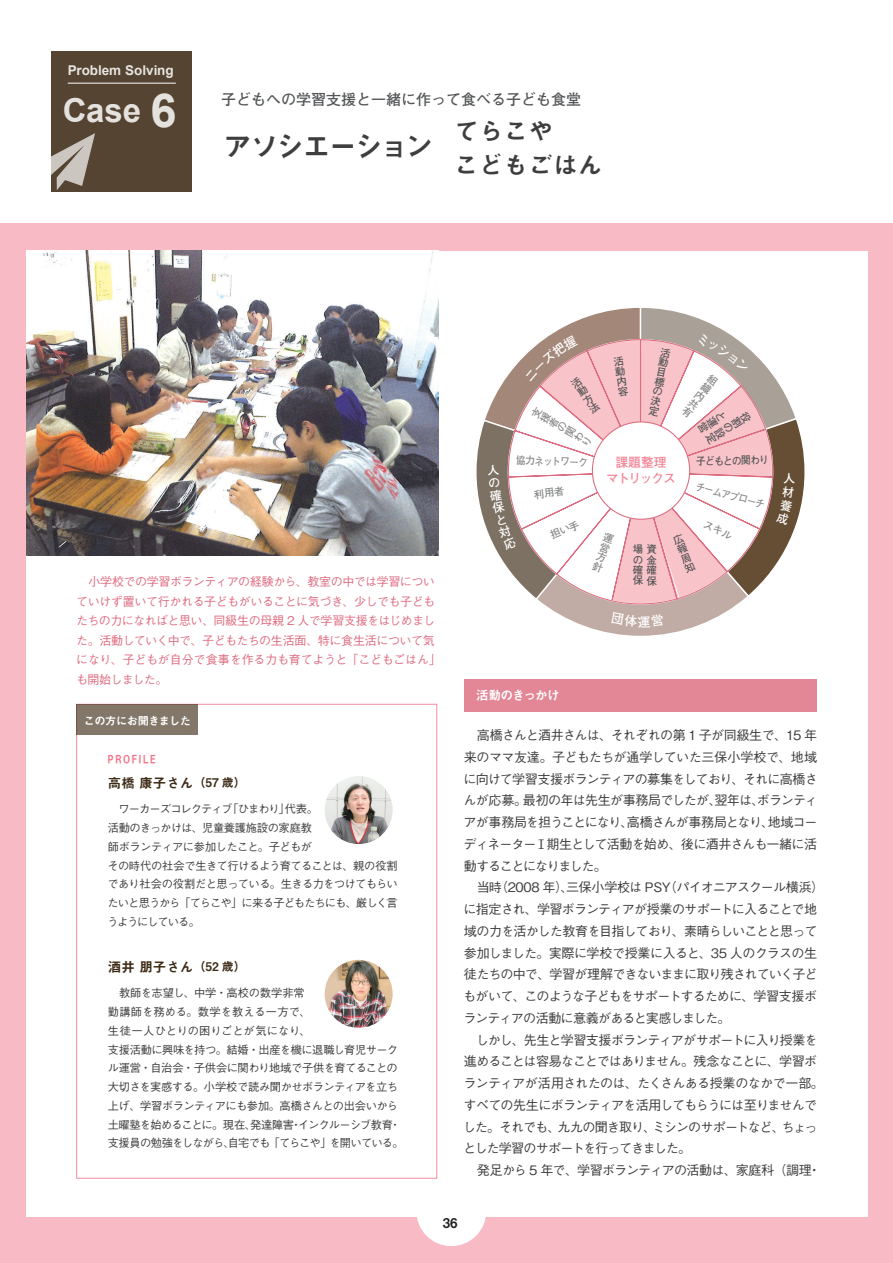
<style>
.page{position:relative;width:893px;height:1263px;background:#fff}
.page>*{position:absolute;margin:0;border:0;box-sizing:border-box;transform-origin:0 0}
.t1{font:700 33px "Arial";color:#fff}
.t2{font:28.5px "Midashi Go Pro MB31";letter-spacing:-.085em;color:#3e3e3f}
.t3{font:24px/33.3px "Midashi Go Pro MB31";color:#3e3e3f}
.t4{font:700 15px "Futo Go B101 Pro";color:#545557}
.t5{font:13.5px "Midashi Go Pro MB31";color:#3d2b15}
.t6{font:700 13.5px "Arial";letter-spacing:-.005em;color:#fff}
.t7{font:13.5px "Midashi Go Pro MB31";color:#231f20}
.t8{font:500 13.05px/21.8px "Gothic BBB Pro";letter-spacing:-.065em;color:#3e3e3f}
.t9{font:700 12.75px/16.5px "Futo Go B101 Pro";letter-spacing:-.085em;color:#f38394;text-align:center}
.t10{font:12.75px "Midashi Go Pro MB31";letter-spacing:-.075em;color:#fff}
.t11{font:500 12px/19.5px "Gothic BBB Pro";letter-spacing:-.035em;color:#de6c80}
.t12{font:500 11.25px/18.8px "Gothic BBB Pro";letter-spacing:-.045em;color:#3e3e3f}
.t13{font:500 11.25px/18.8px "Gothic BBB Pro";letter-spacing:-.065em;color:#3e3e3f}
.t14{font:11.25px "Midashi Go Pro MB31";letter-spacing:-.05em;color:#fff}
.t15{font:700 10.5px/10.2px "Futo Go B101 Pro";color:#545557;text-align:justify}
.t16{font:700 10.5px "Futo Go B101 Pro";color:#545557;scale:.89 1}
.t17{font:700 10.5px "Futo Go B101 Pro";color:#545557;scale:.93 1}
.t18{font:700 10.5px "Futo Go B101 Pro";color:#545557;scale:.92 1}
.t19{font:10.5px "HGP Soei Kakugothic UB";letter-spacing:.15em;color:#f2758b}
.t20{font:700 10.05px/9.8px "Futo Go B101 Pro";color:#545557;text-align:justify;scale:1.04 1}
.s1{font-size:46.95px}
.s2{font-size:12px}
</style>
<div class="page">
<div style="left:0;top:223px;width:893px;height:1040px;background:#f8bac5"></div>
<div style="left:51px;top:51px;width:140px;height:140px;background:#544431"></div>
<div style="left:26px;top:251px;width:841px;height:965px;background:#fff"></div>
<div style="left:416px;top:1176px;width:70px;height:70px;background:#fff;border-radius:50%"></div>
<img style="left:26px;top:251px;width:413px;height:305px">
<img style="left:325px;top:960px;width:68px;height:68px;border-radius:34px">
<img style="left:325px;top:776px;width:68px;height:68px;border-radius:34px">
<div style="left:76px;top:704px;width:122px;height:31px;background:#827769"></div>
<div style="left:464px;top:679px;width:353px;height:33px;background:#e38696"></div>
<hr style="left:68px;top:83px;width:108px;height:1px;background:#fff">
<svg style="left:51px;top:133px;width:44px;height:57px"></svg>
<svg style="left:476px;top:307px;width:329px;height:329px"></svg>
<p class="t6" style="left:67px;top:61px;width:108px">Problem Solving</p>
<h1 class="t1" style="left:62px;top:87px;width:116px">Case <span class="s1">6</span></h1>
<p class="t4" style="left:221px;top:87px;width:362px">子どもへの学習支援と一緒に作って食べる子ども食堂</p>
<h2 class="t2" style="left:224px;top:124px;width:212px">アソシエーション</h2>
<h3 class="t3" style="left:454px;top:112px;width:150px">てらこや<br>こどもごはん</h3>
<p class="t15" style="left:661px;top:346px;width:7px;rotate:11deg">活動目標の決定</p>
<p class="t15" style="left:613px;top:356px;width:7px;rotate:-8deg">活動内容</p>
<p class="t15" style="left:712px;top:372px;width:7px;rotate:38deg">組織内共有</p>
<p class="t15" style="left:569px;top:380px;width:7px;rotate:-35deg">活動方法</p>
<p class="t20" style="left:529px;top:414px;width:6px;rotate:-60deg">支援者の関わり</p>
<p class="t15" style="left:748px;top:409px;width:7px;rotate:58deg">役割の設定</p>
<p class="t16" style="left:698px;top:478px;width:81px;rotate:15deg">チームアプローチ</p>
<p class="t17" style="left:516px;top:451px;width:79px;rotate:2deg">協力ネットワーク</p>
<p class="t18" style="left:696px;top:453px;width:80px;rotate:-1deg">子どもとの関わり</p>
<p class="t9" style="left:606px;top:452px;width:71px">課題整理<br>マトリックス</p>
<p class="t11" style="left:76px;top:570px;width:367px;text-indent:12px">小学校での学習ボランティアの経験から、教室の中では学習についていけず置いて行かれる子どもがいることに気づき、少しでも子どもたちの力になればと思い、同級生の母親 2 人で学習支援をはじめました。活動していく中で、子どもたちの生活面、特に食生活について気になり、子どもが自分で食事を作る力も育てようと「こどもごはん」も開始しました。</p>
<p class="t14" style="left:84px;top:711px;width:109px">この方にお聞きました</p>
<p class="t19" style="left:108px;top:754px;width:49px">PROFILE</p>
<p class="t13" style="left:107px;top:798px;width:292px;text-indent:11px">ワーカーズコレクティブ「ひまわり」代表。<br>活動のきっかけは、児童養護施設の家庭教<br>師ボランティアに参加したこと。子どもが<br>その時代の社会で生きて行けるよう育てることは、親の役割であり社会の役割だと思っている。生きる力をつけてもらいたいと思うから「てらこや」に来る子どもたちにも、厳しく言うようにしている。</p>
<p class="t5" style="left:108px;top:772px;width:139px">高橋 康子さん<span class="s2">（57 歳）</span></p>
<p class="t5" style="left:108px;top:956px;width:139px">酒井 朋子さん<span class="s2">（52 歳）</span></p>
<p class="t12" style="left:108px;top:982px;width:297px;text-indent:11px">教師を志望し、中学・高校の数学非常<br>勤講師を務める。数学を教える一方で、<br>生徒一人ひとりの困りごとが気になり、<br>支援活動に興味を持つ。結婚・出産を機に退職し育児サークル運営・自治会・子供会に関わり地域で子供を育てることの大切さを実感する。小学校で読み聞かせボランティアを立ち上げ、学習ボランティアにも参加。高橋さんとの出会いから土曜塾を始めることに。現在、発達障害・インクルーシブ教育・支援員の勉強をしながら、自宅でも「てらこや」を開いている。</p>
<p class="t15" style="left:606px;top:530px;width:7px;rotate:20deg">運営方針</p>
<p class="t15" style="left:671px;top:535px;width:7px;rotate:-22deg">広報周知</p>
<p class="t15" style="left:633px;top:543px;width:25px">場資の金確確保保</p>
<p class="t10" style="left:476px;top:685px;width:85px">活動のきっかけ</p>
<p class="t8" style="left:463px;top:723px;width:356px;text-align:justify;text-indent:13px">高橋さんと酒井さんは、それぞれの第 1 子が同級生で、15 年来のママ友達。子どもたちが通学していた三保小学校で、地域に向けて学習支援ボランティアの募集をしており、それに高橋さんが応募。最初の年は先生が事務局でしたが、翌年は、ボランティアが事務局を担うことになり、高橋さんが事務局となり、地域コーディネーターⅠ期生として活動を始め、後に酒井さんも一緒に活動することになりました。</p>
<p class="t8" style="left:463px;top:875px;width:363px;text-indent:13px">当時（2008 年）、三保小学校は PSY（パイオニアスクール横浜）に指定され、学習ボランティアが授業のサポートに入ることで地域の力を活かした教育を目指しており、素晴らしいことと思って参加しました。実際に学校で授業に入ると、35 人のクラスの生徒たちの中で、学習が理解できないままに取り残されていく子どもがいて、このような子どもをサポートするために、学習支援ボランティアの活動に意義があると実感しました。</p>
<p class="t8" style="left:463px;top:1027px;width:363px;text-indent:13px">しかし、先生と学習支援ボランティアがサポートに入り授業を進めることは容易なことではありません。残念なことに、学習ボランティアが活用されたのは、たくさんある授業のなかで一部。すべての先生にボランティアを活用してもらうには至りませんでした。それでも、九九の聞き取り、ミシンのサポートなど、ちょっとした学習のサポートを行ってきました。</p>
<p class="t8" style="left:477px;top:1158px;width:345px">発足から 5 年で、学習ボランティアの活動は、家庭科（調理・</p>
<p class="t7" style="left:443px;top:1212px;width:17px">36</p>
</div>
